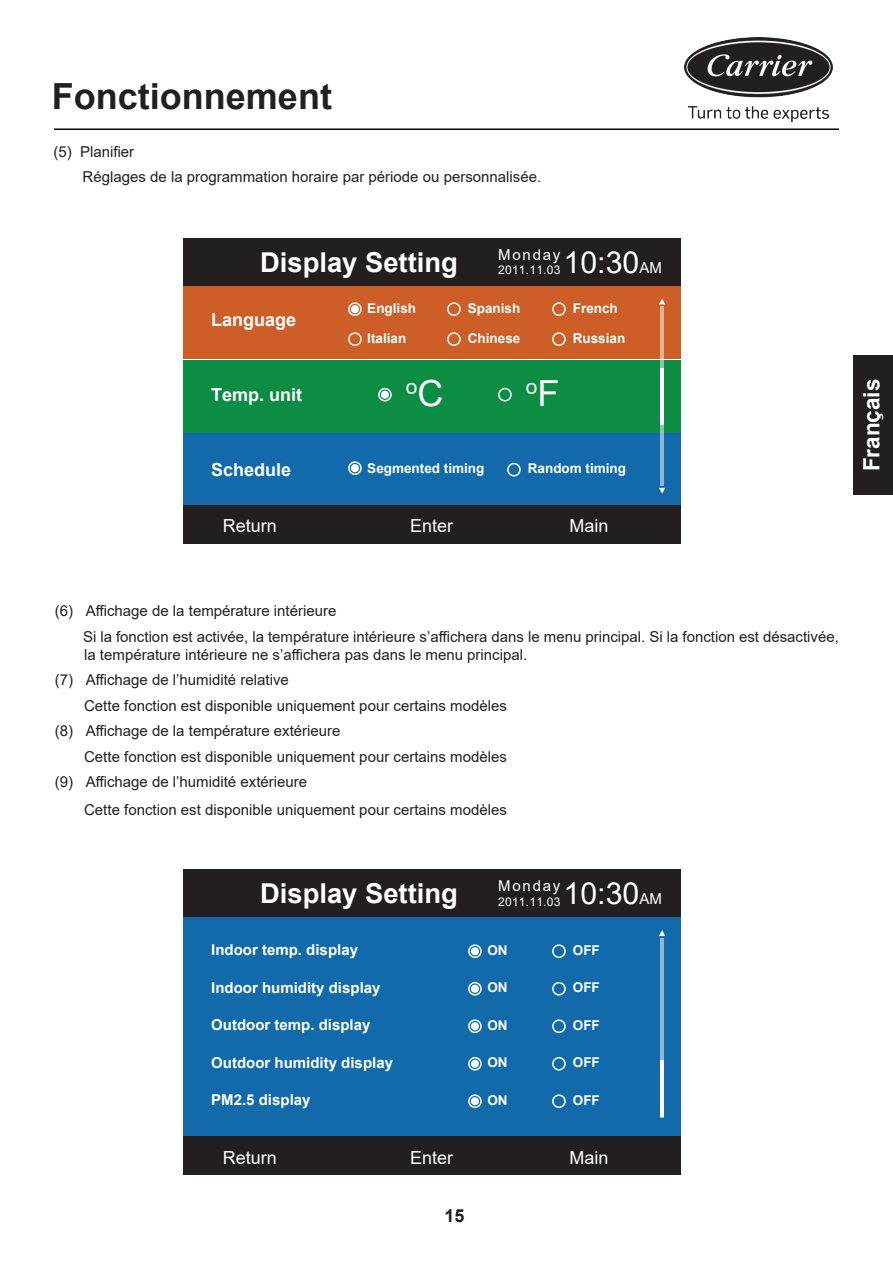
<style>
.page{position:relative;width:893px;height:1263px;background:#fff}
.page>*{position:absolute;margin:0;border:0;box-sizing:border-box;transform-origin:0 0}
.t1{font:700 36px "Arial";color:#231f20}
.t2{font:30.3px "Arial";color:#fff}
.t3{font:700 27.45px "Arial";color:#fff}
.t4{font:700 22.5px "Arial";color:#fff}
.t5{font:21px "Arial";color:#fff}
.t6{font:18px "Arial";color:#fff}
.t7{font:700 18px "Arial";color:#fff}
.t8{font:700 18px "Arial";color:#231f20}
.t9{font:15px/18px "Arial";color:#231f20}
.t10{font:700 15px "Arial";color:#fff}
.t11{font:15px "Arial";letter-spacing:.12em;color:#fff}
.t12{font:700 13.5px "Arial";color:#fff}
.t13{font:12px "Arial";letter-spacing:.02em;color:#fff}
.s1{font-size:15px}
.s2{font-size:36px}
</style>
<div class="page">
<hr style="left:54px;top:128px;width:785px;height:2px;background:#040503">
<div style="left:183px;top:918px;width:497px;height:219px;background:#136aab"></div>
<div style="left:183px;top:869px;width:497px;height:48px;background:#231f20"></div>
<div style="left:183px;top:1136px;width:497px;height:38px;background:#231f20"></div>
<hr style="left:660px;top:938px;width:4px;height:179px;background:#8db7d6">
<svg style="left:659px;top:930px;width:6px;height:6px"></svg>
<hr style="left:660px;top:1060px;width:4px;height:57px;background:#fff">
<div style="left:471px;top:947px;width:8px;height:8px;border:2px solid #fff;border-radius:50%"></div>
<div style="left:552px;top:944px;width:14px;height:14px;border:2px solid #fff;border-radius:50%"></div>
<div style="left:468px;top:944px;width:14px;height:14px;border:2px solid #fff;border-radius:50%"></div>
<div style="left:472px;top:985px;width:6px;height:7px;background:#fff;border-radius:50%"></div>
<div style="left:471px;top:985px;width:8px;height:8px;border:2px solid #fff;border-radius:50%"></div>
<div style="left:552px;top:982px;width:14px;height:13px;border:2px solid #fff;border-radius:50%"></div>
<div style="left:468px;top:982px;width:14px;height:13px;border:2px solid #fff;border-radius:50%"></div>
<div style="left:471px;top:1022px;width:8px;height:8px;border:2px solid #fff;border-radius:50%"></div>
<div style="left:552px;top:1019px;width:14px;height:14px;border:2px solid #fff;border-radius:50%"></div>
<div style="left:468px;top:1019px;width:14px;height:14px;border:2px solid #fff;border-radius:50%"></div>
<div style="left:472px;top:1060px;width:6px;height:7px;background:#fff;border-radius:50%"></div>
<div style="left:471px;top:1060px;width:8px;height:8px;border:2px solid #fff;border-radius:50%"></div>
<div style="left:552px;top:1057px;width:14px;height:13px;border:2px solid #fff;border-radius:50%"></div>
<div style="left:468px;top:1057px;width:14px;height:13px;border:2px solid #fff;border-radius:50%"></div>
<div style="left:471px;top:1097px;width:8px;height:8px;border:2px solid #fff;border-radius:50%"></div>
<div style="left:552px;top:1094px;width:14px;height:14px;border:2px solid #fff;border-radius:50%"></div>
<div style="left:468px;top:1094px;width:14px;height:14px;border:2px solid #fff;border-radius:50%"></div>
<div style="left:183px;top:433px;width:497px;height:72px;background:#136aab"></div>
<div style="left:183px;top:360px;width:497px;height:72px;background:#0d8c44"></div>
<div style="left:183px;top:286px;width:497px;height:73px;background:#cd5e27"></div>
<div style="left:183px;top:238px;width:497px;height:48px;background:#231f20"></div>
<div style="left:183px;top:505px;width:497px;height:38px;background:#231f20"></div>
<svg style="left:660px;top:307px;width:4px;height:179px"></svg>
<svg style="left:659px;top:299px;width:6px;height:5px"></svg>
<hr style="left:660px;top:368px;width:4px;height:57px;background:#fff">
<div style="left:351px;top:305px;width:8px;height:8px;border:2px solid #fff;border-radius:50%"></div>
<div style="left:447px;top:302px;width:14px;height:14px;border:2px solid #fff;border-radius:50%"></div>
<div style="left:348px;top:302px;width:14px;height:14px;border:2px solid #fff;border-radius:50%"></div>
<div style="left:507px;top:463px;width:14px;height:13px;border:2px solid #fff;border-radius:50%"></div>
<svg style="left:659px;top:488px;width:6px;height:6px"></svg>
<div style="left:552px;top:302px;width:14px;height:14px;border:2px solid #fff;border-radius:50%"></div>
<div style="left:447px;top:332px;width:14px;height:14px;border:2px solid #fff;border-radius:50%"></div>
<div style="left:348px;top:332px;width:14px;height:14px;border:2px solid #fff;border-radius:50%"></div>
<div style="left:552px;top:332px;width:14px;height:14px;border:2px solid #fff;border-radius:50%"></div>
<div style="left:351px;top:464px;width:8px;height:8px;border:2px solid #fff;border-radius:50%"></div>
<div style="left:348px;top:461px;width:14px;height:14px;border:2px solid #fff;border-radius:50%"></div>
<div style="left:382px;top:391px;width:6px;height:7px;background:#fff;border-radius:50%"></div>
<div style="left:381px;top:391px;width:8px;height:8px;border:2px solid #fff;border-radius:50%"></div>
<div style="left:378px;top:388px;width:14px;height:13px;border:2px solid #fff;border-radius:50%"></div>
<div style="left:498px;top:388px;width:14px;height:13px;border:2px solid #fff;border-radius:50%"></div>
<div style="left:854px;top:355px;width:39px;height:140px;background:#231f20"></div>
<img style="left:684px;top:38px;width:149px;height:84px">
<p class="t1" style="left:52px;top:71px;width:282px">Fonctionnement</p>
<p class="t9" style="left:53px;top:142px;width:82px">(5) Planifier</p>
<p class="t9" style="left:83px;top:168px;width:460px">Réglages de la programmation horaire par période ou personnalisée.</p>
<p class="t3" style="left:260px;top:243px;width:199px">Display Setting</p>
<p class="t11" style="left:498px;top:244px;width:64px">Monday</p>
<p class="t13" style="left:498px;top:262px;width:64px">2011.11.03</p>
<p class="t2" style="left:564px;top:241px;width:100px">10:30<span class="s1">AM</span></p>
<p class="t7" style="left:211px;top:307px;width:87px">Language</p>
<p class="t12" style="left:367px;top:298px;width:50px">English</p>
<p class="t12" style="left:468px;top:298px;width:54px">Spanish</p>
<p class="t12" style="left:573px;top:298px;width:47px">French</p>
<p class="t12" style="left:367px;top:328px;width:41px">Italian</p>
<p class="t12" style="left:468px;top:328px;width:54px">Chinese</p>
<p class="t12" style="left:573px;top:328px;width:54px">Russian</p>
<p class="t5" style="left:526px;top:372px;width:35px">o<span class="s2">F</span></p>
<p class="t4" style="left:856px;top:471px;width:94px;rotate:-90deg">Français</p>
<p class="t7" style="left:211px;top:382px;width:93px">Temp. unit</p>
<p class="t5" style="left:406px;top:372px;width:39px">o<span class="s2">C</span></p>
<p class="t7" style="left:211px;top:457px;width:82px">Schedule</p>
<p class="t12" style="left:367px;top:459px;width:119px">Segmented timing</p>
<p class="t12" style="left:528px;top:459px;width:100px">Random timing</p>
<p class="t6" style="left:223px;top:513px;width:56px">Return</p>
<p class="t6" style="left:410px;top:513px;width:45px">Enter</p>
<p class="t6" style="left:569px;top:513px;width:41px">Main</p>
<p class="t9" style="left:55px;top:602px;width:283px">(6) Affichage de la température intérieure</p>
<p class="t9" style="left:83px;top:627px;width:757px">Si la fonction est activée, la température intérieure s’affichera dans le menu principal. Si la fonction est désactivée, la température intérieure ne s’affichera pas dans le menu principal.</p>
<p class="t9" style="left:55px;top:671px;width:235px">(7) Affichage de l’humidité relative</p>
<p class="t9" style="left:84px;top:696px;width:424px">Cette fonction est disponible uniquement pour certains modèles</p>
<p class="t9" style="left:55px;top:722px;width:287px">(8) Affichage de la température extérieure</p>
<p class="t9" style="left:84px;top:747px;width:424px">Cette fonction est disponible uniquement pour certains modèles</p>
<p class="t9" style="left:55px;top:773px;width:254px">(9) Affichage de l’humidité extérieure</p>
<p class="t9" style="left:84px;top:800px;width:424px">Cette fonction est disponible uniquement pour certains modèles</p>
<p class="t3" style="left:260px;top:874px;width:199px">Display Setting</p>
<p class="t11" style="left:498px;top:876px;width:64px">Monday</p>
<p class="t13" style="left:498px;top:893px;width:64px">2011.11.03</p>
<p class="t2" style="left:564px;top:873px;width:100px">10:30<span class="s1">AM</span></p>
<p class="t10" style="left:211px;top:939px;width:148px">Indoor temp. display</p>
<p class="t12" style="left:487px;top:940px;width:22px">ON</p>
<p class="t12" style="left:573px;top:940px;width:28px">OFF</p>
<p class="t10" style="left:211px;top:977px;width:171px">Indoor humidity display</p>
<p class="t12" style="left:487px;top:978px;width:22px">ON</p>
<p class="t12" style="left:573px;top:978px;width:28px">OFF</p>
<p class="t10" style="left:211px;top:1014px;width:161px">Outdoor temp. display</p>
<p class="t12" style="left:487px;top:1015px;width:22px">ON</p>
<p class="t12" style="left:573px;top:1015px;width:28px">OFF</p>
<p class="t10" style="left:211px;top:1052px;width:183px">Outdoor humidity display</p>
<p class="t12" style="left:487px;top:1053px;width:22px">ON</p>
<p class="t12" style="left:573px;top:1053px;width:28px">OFF</p>
<p class="t10" style="left:211px;top:1089px;width:101px">PM2.5 display</p>
<p class="t12" style="left:487px;top:1090px;width:22px">ON</p>
<p class="t12" style="left:573px;top:1090px;width:28px">OFF</p>
<p class="t6" style="left:223px;top:1145px;width:56px">Return</p>
<p class="t6" style="left:410px;top:1145px;width:45px">Enter</p>
<p class="t6" style="left:569px;top:1145px;width:41px">Main</p>
<p class="t8" style="left:444px;top:1203px;width:22px">15</p>
</div>
